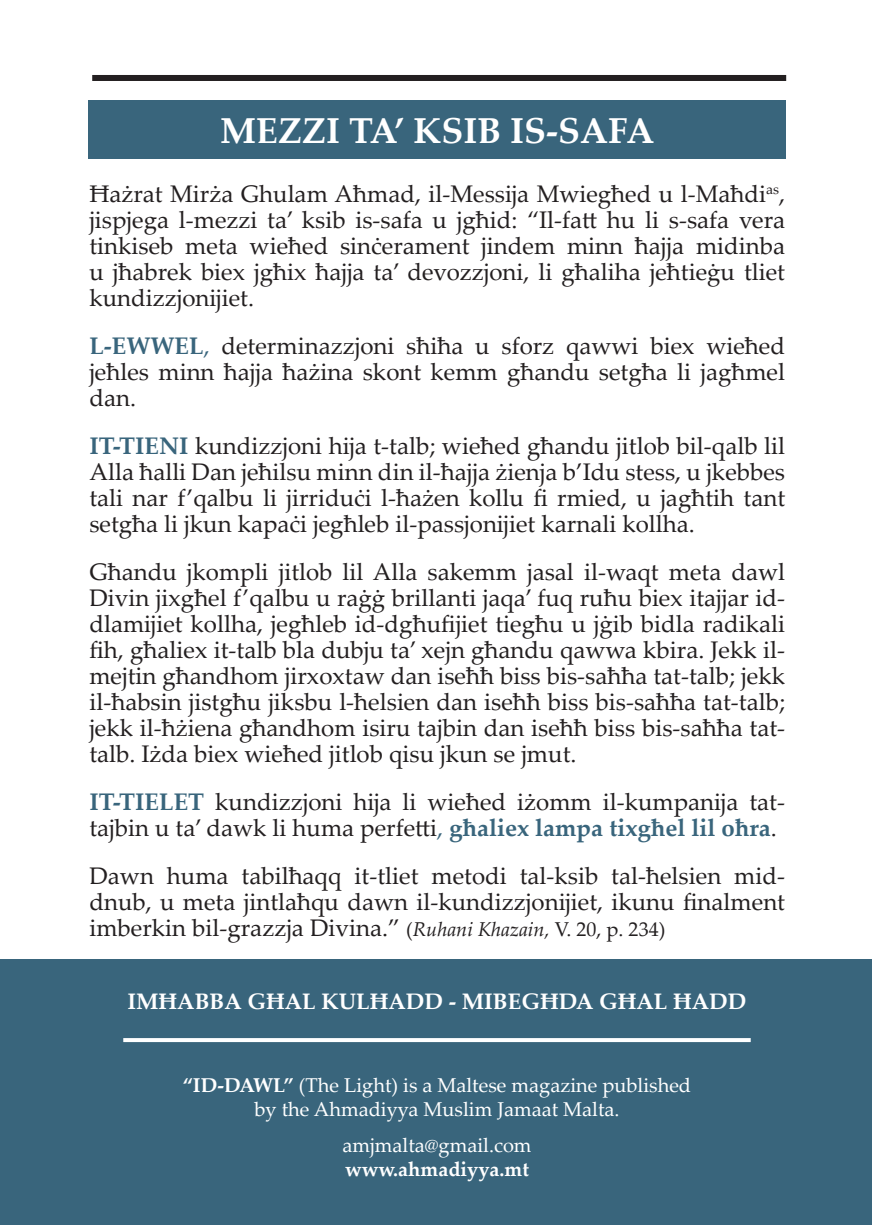
<style>
.page{position:relative;width:874px;height:1225px;background:#fff}
.page>*{position:absolute;margin:0;border:0;box-sizing:border-box;transform-origin:0 0}
.t1{font:700 36px "Palatino Linotype";color:#fff}
.t2{font:24px/26px "Palatino Linotype";color:#231f20;text-align:justify}
.t3{font:700 22.4px "Palatino Linotype";color:#fff}
.t4{font:20px/24px "Palatino Linotype";color:#fff;text-align:center}
.t5{font:700 20px "Palatino Linotype";color:#fff}
.s1{font-weight:700;color:#39657c}
.s2{color:#39657c}
.s3{font-size:20px}
.s4{font-style:italic;font-size:20px}
.s5{font-weight:700}
</style>
<div class="page">
<div style="left:0;top:959px;width:871px;height:266px;background:#39657c"></div>
<svg style="left:123px;top:1038px;width:627px;height:4px;background:#fafbfc"></svg>
<div style="left:88px;top:100px;width:696px;height:59px;background:#39657c"></div>
<div style="left:92px;top:75px;width:693px;height:6px;background:#231f20"></div>
<h1 class="t1" style="left:220px;top:105px;width:435px">MEZZI TA’ KSIB IS-SAFA</h1>
<p class="t2" style="left:89px;top:180px;width:697px">Ħażrat Mirża Ghulam Aħmad, il-Messija Mwiegħed u l-Maħdi<sup>as</sup>, jispjega l-mezzi ta’ ksib is-safa u jgħid: “Il-fatt hu li s-safa vera tinkiseb meta wieħed sinċerament jindem minn ħajja midinba u jħabrek biex jgħix ħajja ta’ devozzjoni, li għaliha jeħtieġu tliet kundizzjonijiet.</p>
<p class="t2" style="left:89px;top:332px;width:697px"><span class="s1">L-EWWEL</span><span class="s2">,</span> determinazzjoni sħiħa u sforz qawwi biex wieħed jeħles minn ħajja ħażina skont kemm għandu setgħa li jagħmel dan.</p>
<p class="t2" style="left:89px;top:432px;width:697px"><span class="s1">IT-TIENI</span> kundizzjoni hija t-talb; wieħed għandu jitlob bil-qalb lil Alla ħalli Dan jeħilsu minn din il-ħajja żienja b’Idu stess, u jkebbes tali nar f’qalbu li jirriduċi l-ħażen kollu fi rmied, u jagħtih tant setgħa li jkun kapaċi jegħleb il-passjonijiet karnali kollha.</p>
<p class="t2" style="left:89px;top:558px;width:697px">Għandu jkompli jitlob lil Alla sakemm jasal il-waqt meta dawl Divin jixgħel f’qalbu u raġġ brillanti jaqa’ fuq ruħu biex itajjar id&shy;dlamijiet kollha, jegħleb id-dgħufijiet tiegħu u jġib bidla radikali fih, għaliex it-talb bla dubju ta’ xejn għandu qawwa kbira. Jekk il&shy;mejtin għandhom jirxoxtaw dan iseħħ biss bis-saħħa tat-talb; jekk il-ħabsin jistgħu jiksbu l-ħelsien dan iseħħ biss bis-saħħa tat-talb; jekk il-ħżiena għandhom isiru tajbin dan iseħħ biss bis-saħħa tat&shy;talb. Iżda biex wieħed jitlob qisu jkun se jmut.</p>
<p class="t2" style="left:89px;top:787px;width:697px"><span class="s1">IT-TIELET</span> kundizzjoni hija li wieħed iżomm il-kumpanija tat&shy;tajbin u ta’ dawk li huma perfetti<span class="s2">,</span> <span class="s1">għaliex lampa tixgħel lil oħra</span>.</p>
<p class="t2" style="left:89px;top:861px;width:697px">Dawn huma tabilħaqq it-tliet metodi tal-ksib tal-ħelsien mid&shy;dnub, u meta jintlaħqu dawn il-kundizzjonijiet, ikunu finalment imberkin bil-grazzja Divina.” <span class="s3">(</span><span class="s4">Ruhani Khazain,</span> <span class="s3">V. 20, p. 234)</span></p>
<p class="t3" style="left:127px;top:985px;width:28px">Imħabba</p>
<p class="t3" style="left:247px;top:985px;width:18px">għal</p>
<p class="t3" style="left:321px;top:985px;width:36px">Kulħadd</p>
<p class="t3" style="left:448px;top:985px;width:31px">- mibegħda</p>
<p class="t3" style="left:599px;top:985px;width:18px">għal</p>
<p class="t3" style="left:672px;top:985px;width:19px">ħadd</p>
<p class="t4" style="left:183px;top:1072px;width:509px"><span class="s5">“ID-DAWL”</span> (The Light) is a Maltese magazine published by the Ahmadiyya Muslim Jamaat Malta.</p>
<p class="t4" style="left:342px;top:1132px;width:190px">amjmalta@gmail.com</p>
<p class="t5" style="left:345px;top:1154px;width:185px">www.ahmadiyya.mt</p>
</div>
